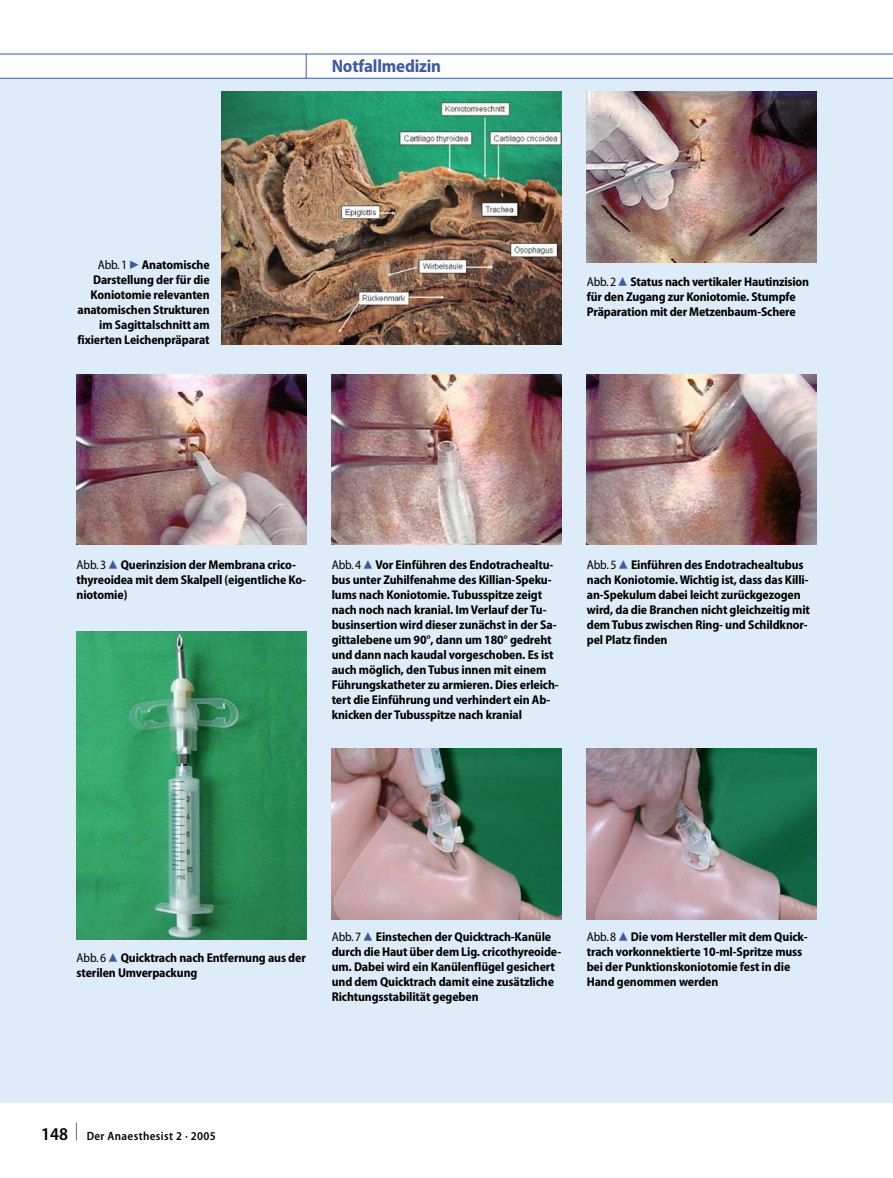
<style>
.page{position:relative;width:893px;height:1178px;background:#fff}
.page>*{position:absolute;margin:0;border:0;box-sizing:border-box;transform-origin:0 0}
.t1{font:700 semi-condensed 18px "Myriad Pro";letter-spacing:-.01em;color:#3c5ba3}
.t2{font:700 semi-condensed 12.75px/15px "Myriad Pro";letter-spacing:-.01em;color:#000}
.t3{font:600 semi-condensed 12px "Myriad Pro";letter-spacing:.03em;color:#000}
.s1{font-weight:400}
.s2{font-family:"S Buttons";font-weight:400;font-stretch:normal;font-size:14.25px;color:#3c5ba3}
.s3{font-size:18px}
</style>
<div class="page">
<div style="left:0;top:79px;width:893px;height:1024px;background:#deecf9"></div>
<img style="left:221px;top:91px;width:340px;height:253px">
<img style="left:587px;top:91px;width:229px;height:171px">
<img style="left:76px;top:374px;width:230px;height:171px">
<img style="left:332px;top:374px;width:229px;height:171px">
<img style="left:587px;top:374px;width:229px;height:171px">
<img style="left:76px;top:631px;width:230px;height:308px">
<img style="left:332px;top:748px;width:229px;height:171px">
<img style="left:587px;top:748px;width:229px;height:171px">
<hr style="left:0;top:54px;width:893px;height:1px;background:#3c5ba3">
<hr style="left:0;top:78px;width:893px;height:1px;background:#3c5ba3">
<svg style="left:306px;top:54px;width:1px;height:25px"></svg>
<p class="t2" style="left:77px;top:257px;width:134px;text-align:right"><span class="s1">Abb. 1</span><span class="s2">7</span> Anatomische<br>Darstellung der für die<br>Koniotomie relevanten anatomischen Strukturen im Sagittalschnitt am fixierten Leichenpräparat</p>
<h1 class="t1" style="left:332px;top:56px;width:111px">Notfallmedizin</h1>
<p class="t2" style="left:587px;top:274px;width:224px"><span class="s1">Abb. 2</span><span class="s2">8</span> Status nach vertikaler Hautinzision für den Zugang zur Koniotomie. Stumpfe<br>Präparation mit der Metzenbaum-Schere</p>
<p class="t2" style="left:77px;top:557px;width:231px"><span class="s1">Abb. 3</span><span class="s2">8</span> Querinzision der Membrana crico&shy;thyreoidea mit dem Skalpell (eigentliche Ko&shy;niotomie)</p>
<p class="t2" style="left:332px;top:557px;width:229px"><span class="s1">Abb. 4</span><span class="s2">8</span> Vor Einführen des Endotrachealtu&shy;bus unter Zuhilfenahme des Killian-Speku&shy;lums nach Koniotomie. Tubusspitze zeigt nach noch nach kranial. Im Verlauf der Tu&shy;businsertion wird dieser zunächst in der Sa&shy;gittalebene um 90°, dann um 180° gedreht und dann nach kaudal vorgeschoben. Es ist auch möglich, den Tubus innen mit einem Führungskatheter zu armieren. Dies erleich&shy;tert die Einführung und verhindert ein Ab&shy;knicken der Tubusspitze nach kranial</p>
<p class="t2" style="left:587px;top:557px;width:225px"><span class="s1">Abb. 5</span><span class="s2">8</span> Einführen des Endotrachealtubus nach Koniotomie. Wichtig ist, dass das Killi&shy;an-Spekulum dabei leicht zurückgezogen wird, da die Branchen nicht gleichzeitig mit dem Tubus zwischen Ring- und Schildknor&shy;pel Platz finden</p>
<p class="t2" style="left:77px;top:950px;width:231px"><span class="s1">Abb. 6</span><span class="s2">8</span> Quicktrach nach Entfernung aus der sterilen Umverpackung</p>
<p class="t2" style="left:332px;top:929px;width:231px"><span class="s1">Abb. 7</span><span class="s2">8</span> Einstechen der Quicktrach-Kanüle durch die Haut über dem Lig. cricothyreoide&shy;um. Dabei wird ein Kanülenflügel gesichert und dem Quicktrach damit eine zusätzliche Richtungsstabilität gegeben</p>
<p class="t2" style="left:587px;top:929px;width:222px"><span class="s1">Abb. 8</span><span class="s2">8</span> Die vom Hersteller mit dem Quick&shy;trach vorkonnektierte 10-ml-Spritze muss bei der Punktionskoniotomie fest in die Hand genommen werden</p>
<p class="t3" style="left:41px;top:1129px;width:176px"><span class="s3">148 </span><sup>|</sup> Der Anaesthesist 2 · 2005</p>
</div>
